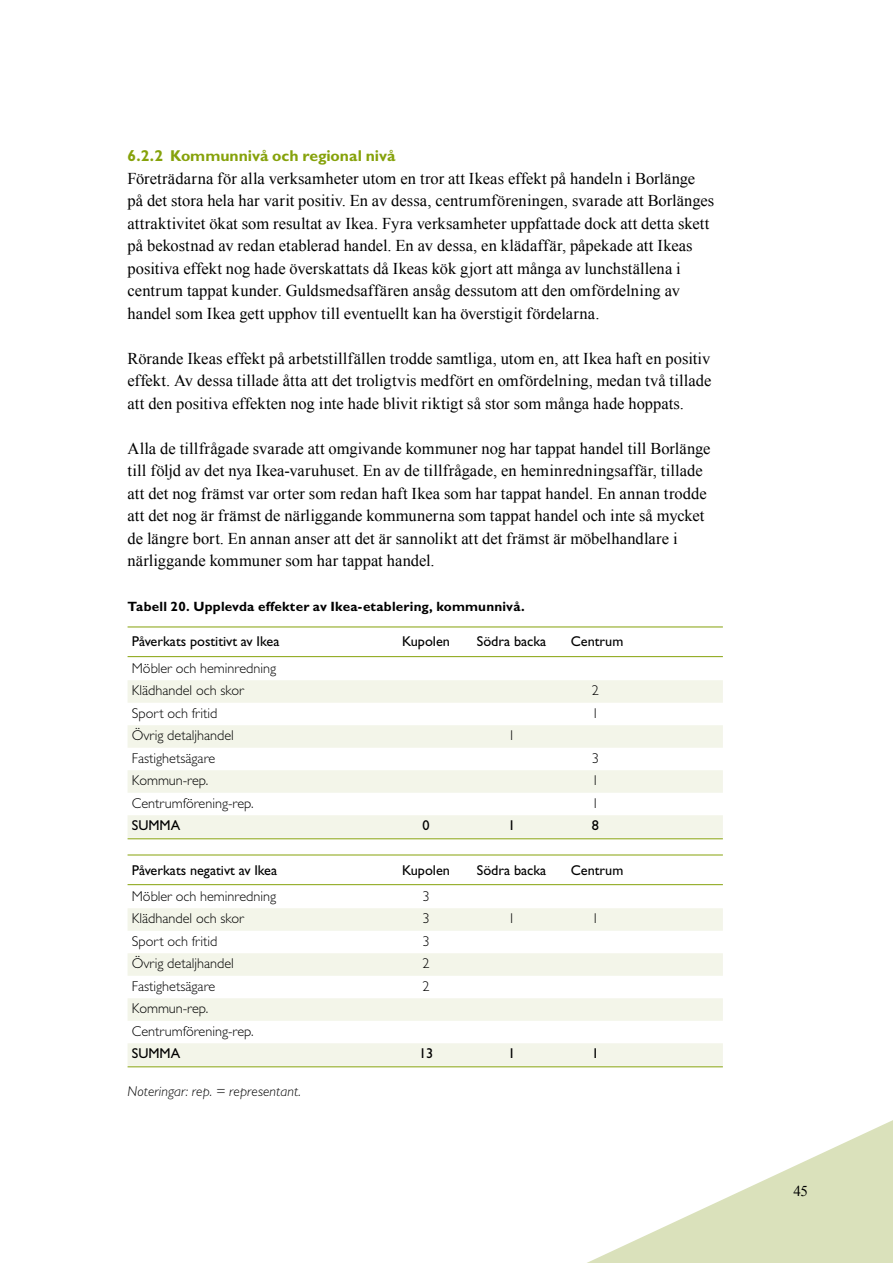
<style>
.page{position:relative;width:893px;height:1263px;background:#fff}
.page>*{position:absolute;margin:0;border:0;box-sizing:border-box;transform-origin:0 0}
.t1{font:16.5px/22.5px "Times New Roman";letter-spacing:.005em;color:#000}
.t2{font:700 15.75px "Gill Sans Std";letter-spacing:-.005em;color:#86a20b}
.t3{font:15px "Times New Roman";color:#000}
.t4{font:300 14.25px/22.5px "Gill Sans Std";color:#000}
.t5{font:14.25px "Gill Sans Std";color:#000}
.t6{font:italic 300 14.25px "Gill Sans Std";letter-spacing:.01em;color:#000}
.t7{font:700 13.5px "Gill Sans Std";letter-spacing:.015em;color:#000}
</style>
<div class="page">
<svg style="left:587px;top:1120px;width:306px;height:143px"></svg>
<hr style="left:128px;top:627px;width:595px;height:1px;background:#86a20b">
<hr style="left:128px;top:656px;width:595px;height:1px;background:#86a20b">
<div style="left:128px;top:680px;width:595px;height:23px;background:#f3f5e9"></div>
<div style="left:128px;top:725px;width:595px;height:23px;background:#f3f5e9"></div>
<div style="left:128px;top:770px;width:595px;height:23px;background:#f3f5e9"></div>
<hr style="left:128px;top:838px;width:595px;height:1px;background:#86a20b">
<div style="left:128px;top:815px;width:595px;height:23px;background:#f3f5e9"></div>
<hr style="left:128px;top:855px;width:595px;height:1px;background:#86a20b">
<hr style="left:128px;top:884px;width:595px;height:1px;background:#86a20b">
<div style="left:128px;top:908px;width:595px;height:23px;background:#f3f5e9"></div>
<div style="left:128px;top:953px;width:595px;height:23px;background:#f3f5e9"></div>
<div style="left:128px;top:998px;width:595px;height:23px;background:#f3f5e9"></div>
<hr style="left:128px;top:1066px;width:595px;height:1px;background:#86a20b">
<div style="left:128px;top:1043px;width:595px;height:23px;background:#f3f5e9"></div>
<p class="t2" style="left:128px;top:147px;width:269px">6.2.2 Kommunnivå och regional nivå</p>
<p class="t1" style="left:128px;top:167px;width:588px">Företrädarna för alla verksamheter utom en tror att Ikeas effekt på handeln i Borlänge på det stora hela har varit positiv. En av dessa, centrumföreningen, svarade att Borlänges attraktivitet ökat som resultat av Ikea. Fyra verksamheter uppfattade dock att detta skett på bekostnad av redan etablerad handel. En av dessa, en klädaffär, påpekade att Ikeas positiva effekt nog hade överskattats då Ikeas kök gjort att många av lunchställena i centrum tappat kunder. Guldsmedsaffären ansåg dessutom att den omfördelning av handel som Ikea gett upphov till eventuellt kan ha överstigit fördelarna.</p>
<p class="t1" style="left:128px;top:347px;width:585px;text-align:justify">Rörande Ikeas effekt på arbetstillfällen trodde samtliga, utom en, att Ikea haft en positiv effekt. Av dessa tillade åtta att det troligtvis medfört en omfördelning, medan två tillade att den positiva effekten nog inte hade blivit riktigt så stor som många hade hoppats.</p>
<p class="t1" style="left:128px;top:437px;width:584px">Alla de tillfrågade svarade att omgivande kommuner nog har tappat handel till Borlänge till följd av det nya Ikea-varuhuset. En av de tillfrågade, en heminredningsaffär, tillade att det nog främst var orter som redan haft Ikea som har tappat handel. En annan trodde att det nog är främst de närliggande kommunerna som tappat handel och inte så mycket de längre bort. En annan anser att det är sannolikt att det främst är möbelhandlare i närliggande kommuner som har tappat handel.</p>
<p class="t7" style="left:128px;top:599px;width:399px">Tabell 20. Upplevda effekter av Ikea-etablering, kommunnivå.</p>
<p class="t5" style="left:132px;top:633px;width:149px">Påverkats postitivt av Ikea</p>
<p class="t5" style="left:402px;top:633px;width:49px">Kupolen</p>
<p class="t5" style="left:477px;top:633px;width:71px">Södra backa</p>
<p class="t5" style="left:571px;top:633px;width:54px">Centrum</p>
<p class="t4" style="left:132px;top:657px;width:146px">Möbler och heminredning<br>Klädhandel och skor</p>
<p class="t4" style="left:592px;top:679px;width:9px">2</p>
<p class="t4" style="left:132px;top:702px;width:87px">Sport och fritid</p>
<p class="t4" style="left:592px;top:702px;width:9px">1</p>
<p class="t4" style="left:132px;top:724px;width:104px">Övrig detaljhandel</p>
<p class="t4" style="left:508px;top:724px;width:9px">1</p>
<p class="t4" style="left:132px;top:747px;width:85px">Fastighetsägare</p>
<p class="t4" style="left:592px;top:747px;width:9px">3</p>
<p class="t4" style="left:132px;top:769px;width:78px">Kommun-rep.</p>
<p class="t4" style="left:592px;top:769px;width:9px">1</p>
<p class="t4" style="left:132px;top:792px;width:123px">Centrumförening-rep.</p>
<p class="t4" style="left:592px;top:792px;width:9px">1</p>
<p class="t5" style="left:132px;top:817px;width:50px">SUMMA</p>
<p class="t5" style="left:423px;top:817px;width:9px">0</p>
<p class="t5" style="left:508px;top:817px;width:9px">1</p>
<p class="t5" style="left:592px;top:817px;width:9px">8</p>
<p class="t5" style="left:132px;top:861px;width:147px">Påverkats negativt av Ikea</p>
<p class="t5" style="left:402px;top:861px;width:49px">Kupolen</p>
<p class="t5" style="left:477px;top:861px;width:71px">Södra backa</p>
<p class="t5" style="left:571px;top:861px;width:54px">Centrum</p>
<p class="t4" style="left:132px;top:885px;width:146px">Möbler och heminredning</p>
<p class="t4" style="left:423px;top:885px;width:9px">3</p>
<p class="t4" style="left:132px;top:907px;width:114px">Klädhandel och skor</p>
<p class="t4" style="left:423px;top:907px;width:9px">3</p>
<p class="t4" style="left:508px;top:907px;width:9px">1</p>
<p class="t4" style="left:592px;top:907px;width:9px">1</p>
<p class="t4" style="left:132px;top:930px;width:87px">Sport och fritid</p>
<p class="t4" style="left:423px;top:930px;width:9px">3</p>
<p class="t4" style="left:132px;top:952px;width:104px">Övrig detaljhandel</p>
<p class="t4" style="left:423px;top:952px;width:9px">2</p>
<p class="t4" style="left:132px;top:975px;width:85px">Fastighetsägare</p>
<p class="t4" style="left:423px;top:975px;width:9px">2</p>
<p class="t4" style="left:132px;top:997px;width:123px">Kommun-rep.<br>Centrumförening-rep.</p>
<p class="t5" style="left:132px;top:1045px;width:50px">SUMMA</p>
<p class="t5" style="left:419px;top:1045px;width:16px">13</p>
<p class="t5" style="left:508px;top:1045px;width:9px">1</p>
<p class="t5" style="left:592px;top:1045px;width:9px">1</p>
<p class="t6" style="left:128px;top:1083px;width:175px">Noteringar: rep. = representant.</p>
<p class="t3" style="left:793px;top:1181px;width:16px">45</p>
</div>
